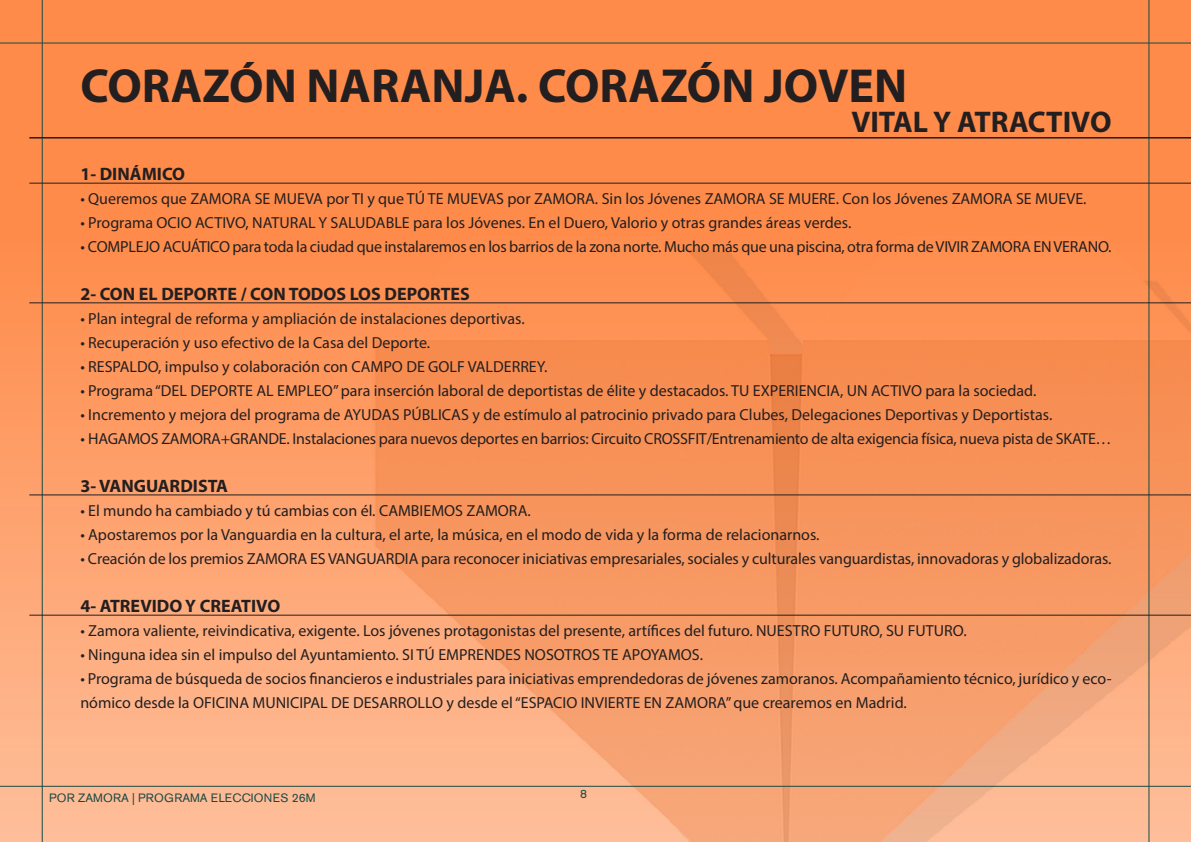
<style>
.page{position:relative;width:1191px;height:842px;background:#fff}
.page>*{position:absolute;margin:0;border:0;box-sizing:border-box;transform-origin:0 0}
.t1{font:700 48px "Myriad Pro";color:#231f20}
.t2{font:700 30px "Myriad Pro";color:#231f20}
.t3{font:700 18px "Myriad Pro";color:#231f20}
.t4{font:16px/24px "Myriad Pro";color:#231f20}
.t5{font:12px "Akzidenz Grotesk BE";letter-spacing:.02em;color:#184a45}
</style>
<div class="page">
<img style="left:0;top:0;width:1190px;height:842px">
<hr style="left:0;top:43px;width:1191px;height:1px;background:#184a45">
<hr style="left:1148px;top:0;width:1px;height:842px;background:#184a45">
<hr style="left:0;top:786px;width:1191px;height:1px;background:#184a45">
<hr style="left:42px;top:0;width:1px;height:842px;background:#184a45">
<hr style="left:29px;top:137px;width:1162px;height:2px;background:#231f20">
<hr style="left:29px;top:183px;width:1162px;height:1px;background:#231f20">
<hr style="left:29px;top:302px;width:1162px;height:1px;background:#231f20">
<hr style="left:29px;top:494px;width:1162px;height:1px;background:#231f20">
<hr style="left:29px;top:615px;width:1162px;height:1px;background:#231f20">
<h1 class="t1" style="left:80px;top:54px;width:828px">CORAZÓN NARANJA. CORAZÓN JOVEN</h1>
<h2 class="t2" style="left:851px;top:102px;width:262px">VITAL Y ATRACTIVO</h2>
<p class="t3" style="left:80px;top:162px;width:106px">1- DINÁMICO</p>
<p class="t4" style="left:80px;top:186px;width:1007px">• Queremos que ZAMORA SE MUEVA por TI y que TÚ TE MUEVAS por ZAMORA. Sin los Jóvenes ZAMORA SE MUERE. Con los Jóvenes ZAMORA SE MUEVE.</p>
<p class="t4" style="left:80px;top:210px;width:772px">• Programa OCIO ACTIVO, NATURAL Y SALUDABLE para los Jóvenes. En el Duero, Valorio y otras grandes áreas verdes.</p>
<p class="t4" style="left:80px;top:234px;width:1032px">• COMPLEJO ACUÁTICO para toda la ciudad que instalaremos en los barrios de la zona norte. Mucho más que una piscina, otra forma de VIVIR ZAMORA EN VERANO.</p>
<p class="t3" style="left:80px;top:282px;width:391px">2- CON EL DEPORTE / CON TODOS LOS DEPORTES</p>
<p class="t4" style="left:80px;top:306px;width:446px">• Plan integral de reforma y ampliación de instalaciones deportivas.</p>
<p class="t4" style="left:80px;top:330px;width:351px">• Recuperación y uso efectivo de la Casa del Deporte.</p>
<p class="t4" style="left:80px;top:354px;width:468px">• RESPALDO, impulso y colaboración con CAMPO DE GOLF VALDERREY.</p>
<p class="t4" style="left:80px;top:378px;width:957px">• Programa “DEL DEPORTE AL EMPLEO” para inserción laboral de deportistas de élite y destacados. TU EXPERIENCIA, UN ACTIVO para la sociedad.</p>
<p class="t4" style="left:80px;top:402px;width:973px">• Incremento y mejora del programa de AYUDAS PÚBLICAS y de estímulo al patrocinio privado para Clubes, Delegaciones Deportivas y Deportistas.</p>
<p class="t4" style="left:80px;top:426px;width:1032px">• HAGAMOS ZAMORA+GRANDE. Instalaciones para nuevos deportes en barrios: Circuito CROSSFIT/Entrenamiento de alta exigencia física, nueva pista de SKATE…</p>
<p class="t3" style="left:80px;top:474px;width:149px">3- VANGUARDISTA</p>
<p class="t4" style="left:80px;top:498px;width:452px">• El mundo ha cambiado y tú cambias con él. CAMBIEMOS ZAMORA.</p>
<p class="t4" style="left:80px;top:522px;width:740px">• Apostaremos por la Vanguardia en la cultura, el arte, la música, en el modo de vida y la forma de relacionarnos.</p>
<p class="t4" style="left:80px;top:546px;width:1032px">• Creación de los premios ZAMORA ES VANGUARDIA para reconocer iniciativas empresariales, sociales y culturales vanguardistas, innovadoras y globalizadoras.</p>
<p class="t3" style="left:80px;top:594px;width:201px">4- ATREVIDO Y CREATIVO</p>
<p class="t4" style="left:80px;top:618px;width:887px">• Zamora valiente, reivindicativa, exigente. Los jóvenes protagonistas del presente, artífices del futuro. NUESTRO FUTURO, SU FUTURO.</p>
<p class="t4" style="left:80px;top:642px;width:624px">• Ninguna idea sin el impulso del Ayuntamiento. SI TÚ EMPRENDES NOSOTROS TE APOYAMOS.</p>
<p class="t4" style="left:80px;top:666px;width:1032px">• Programa de búsqueda de socios financieros e industriales para iniciativas emprendedoras de jóvenes zamoranos. Acompañamiento técnico, jurídico y eco&shy;nómico desde la OFICINA MUNICIPAL DE DESARROLLO y desde el “ESPACIO INVIERTE EN ZAMORA” que crearemos en Madrid.</p>
<p class="t5" style="left:49px;top:791px;width:268px">POR ZAMORA | PROGRAMA ELECCIONES 26M</p>
<p class="t5" style="left:580px;top:787px;width:8px">8</p>
</div>
